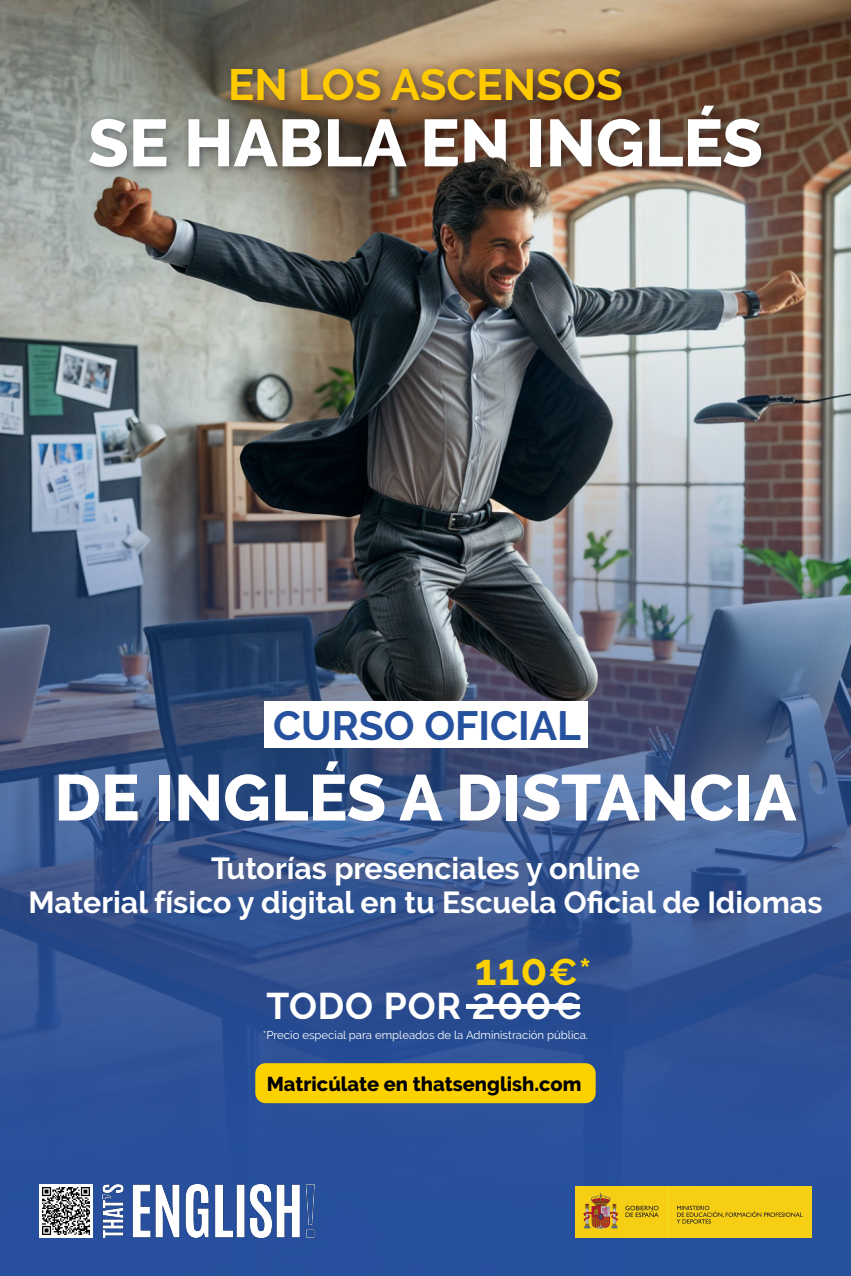
<style>
.page{position:relative;width:851px;height:1276px;background:#fff}
.page>*{position:absolute;margin:0;border:0;box-sizing:border-box;transform-origin:0 0}
.t1{font:800 66.3px "Raleway";color:#fff}
.t2{font:800 64.72px "Raleway";color:#fff}
.t3{font:700 44.1px "Raleway";color:#fdd000}
.t4{font:700 43.72px "Raleway";color:#ffca00}
.t5{font:700 40.72px "Raleway";color:#26519e}
.t6{font:700 36.97px "Raleway";letter-spacing:.02em;color:#fff}
.t7{font:700 30.38px/34.1px "Raleway";color:#fff;text-align:center}
.t8{font:800 20.02px "Raleway";color:#010000}
.t9{font:11.4px "Raleway";color:#fff}
.s1{font-size:36.97px}
.s2{font-weight:600;font-size:44.1px}
.s3{font-weight:600}
</style>
<div class="page">
<svg style="left:0;top:852px;width:850px;height:424px;background:#2e5195"></svg>
<img style="left:0;top:0;width:850px;height:852px">
<div style="left:264px;top:700px;width:323px;height:47px;background:#fff"></div>
<div style="left:255px;top:1063px;width:340px;height:40px;background:#fdd000;border-radius:10px"></div>
<hr style="left:466px;top:1004px;width:113px;height:4px;background:#fff">
<img style="left:102px;top:1184px;width:213px;height:53px">
<img style="left:575px;top:1186px;width:236px;height:51px">
<img style="left:39px;top:1184px;width:54px;height:53px">
<h3 class="t4" style="left:228px;top:60px;width:396px">EN LOS ASCENSOS</h3>
<h1 class="t1" style="left:88px;top:105px;width:676px">SE HABLA EN INGLÉS</h1>
<h3 class="t5" style="left:273px;top:702px;width:309px">CURSO OFICIAL</h3>
<h2 class="t2" style="left:54px;top:761px;width:743px">DE INGLÉS A DISTANCIA</h2>
<p class="t7" style="left:28px;top:851px;width:795px">Tutorías presenciales y online<br>Material físico y digital en tu Escuela Oficial de Idiomas</p>
<h3 class="t3" style="left:475px;top:944px;width:118px">110<span class="s1">€*</span></h3>
<p class="t6" style="left:266px;top:984px;width:317px">TODO POR <span class="s2">200</span><span class="s3">€</span></p>
<p class="t9" style="left:263px;top:1028px;width:327px">*Precio especial para empleados de la Administración pública.</p>
<p class="t8" style="left:267px;top:1072px;width:316px">Matricúlate en thatsenglish.com</p>
</div>
